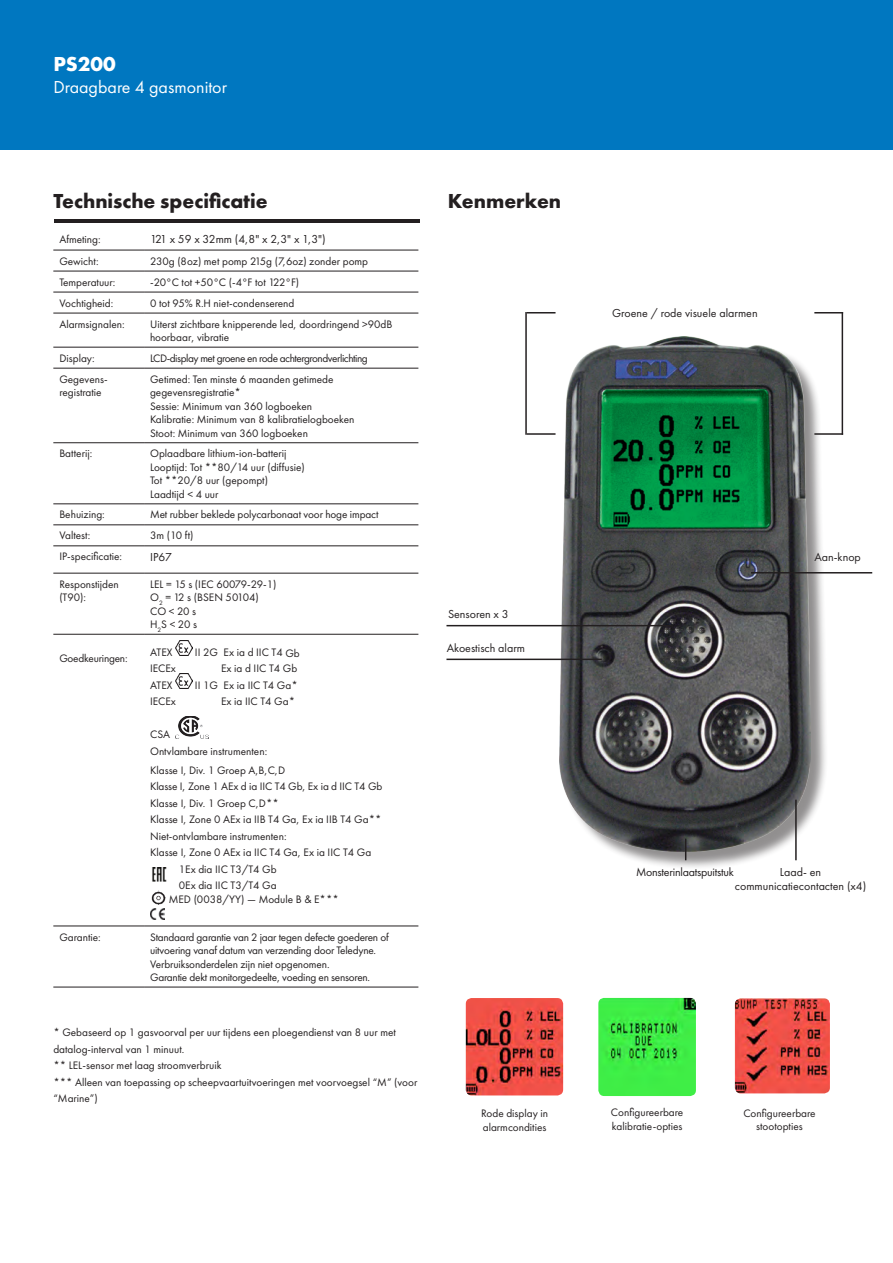
<style>
.page{position:relative;width:893px;height:1263px;background:#fff}
.page>*{position:absolute;margin:0;border:0;box-sizing:border-box;transform-origin:0 0}
.P2_Header{font:700 21px "Futura PT";color:#231f20}
.P2_Header-2{font:700 21px "Futura PT";color:#fff}
.P2_Sub_Header{font:18px "Futura PT";color:#fff}
.t1{font:12px/14.4px "Futura PT";color:#231f20;text-align:center}
.t2{font:12px "Futura PT";letter-spacing:-.025em;color:#231f20}
.t3{font:12px "Futura PT";letter-spacing:-.02em;color:#231f20}
.t4{font:11.25px/13.5px "Futura PT";color:#231f20}
.t5{font:11.25px/13.5px "Futura PT";letter-spacing:-.02em;color:#231f20}
.t6{font:11.25px "Futura PT";letter-spacing:-.04em;color:#231f20}
</style>
<div class="page">
<div style="left:0;top:0;width:893px;height:150px;background:#0077c0"></div>
<div style="left:562px;top:338px;width:267px;height:532px;background:#231f20;opacity:.5"></div>
<img style="left:560px;top:336px;width:250px;height:516px">
<svg style="left:527px;top:312px;width:29px;height:1px"></svg>
<svg style="left:814px;top:312px;width:28px;height:1px"></svg>
<hr style="left:842px;top:312px;width:1px;height:123px;background:#231f20">
<hr style="left:525px;top:312px;width:2px;height:123px;background:#231f20">
<hr style="left:527px;top:433px;width:29px;height:2px;background:#231f20">
<hr style="left:814px;top:433px;width:29px;height:2px;background:#231f20">
<hr style="left:751px;top:572px;width:121px;height:1px;background:#231f20">
<img style="left:598px;top:998px;width:98px;height:98px">
<img style="left:466px;top:998px;width:97px;height:97px">
<img style="left:735px;top:998px;width:95px;height:95px">
<hr style="left:446px;top:659px;width:156px;height:1px;background:#231f20">
<hr style="left:446px;top:625px;width:225px;height:1px;background:#231f20">
<svg style="left:685px;top:839px;width:1px;height:21px"></svg>
<hr style="left:795px;top:800px;width:2px;height:60px;background:#231f20">
<hr style="left:53px;top:250px;width:91px;height:1px;background:#231f20">
<hr style="left:144px;top:250px;width:274px;height:1px;background:#231f20">
<hr style="left:53px;top:271px;width:91px;height:1px;background:#231f20">
<hr style="left:144px;top:271px;width:274px;height:1px;background:#231f20">
<hr style="left:53px;top:292px;width:91px;height:1px;background:#231f20">
<hr style="left:144px;top:292px;width:274px;height:1px;background:#231f20">
<hr style="left:53px;top:313px;width:91px;height:1px;background:#231f20">
<hr style="left:144px;top:313px;width:274px;height:1px;background:#231f20">
<hr style="left:53px;top:347px;width:91px;height:1px;background:#231f20">
<hr style="left:144px;top:347px;width:274px;height:1px;background:#231f20">
<hr style="left:53px;top:368px;width:91px;height:1px;background:#231f20">
<hr style="left:144px;top:368px;width:274px;height:1px;background:#231f20">
<hr style="left:53px;top:442px;width:91px;height:1px;background:#231f20">
<hr style="left:144px;top:442px;width:274px;height:1px;background:#231f20">
<hr style="left:53px;top:503px;width:91px;height:1px;background:#231f20">
<hr style="left:144px;top:503px;width:274px;height:1px;background:#231f20">
<hr style="left:53px;top:524px;width:91px;height:1px;background:#231f20">
<hr style="left:144px;top:524px;width:274px;height:1px;background:#231f20">
<hr style="left:53px;top:545px;width:91px;height:1px;background:#231f20">
<hr style="left:144px;top:545px;width:274px;height:1px;background:#231f20">
<hr style="left:53px;top:573px;width:91px;height:1px;background:#231f20">
<hr style="left:144px;top:573px;width:274px;height:1px;background:#231f20">
<hr style="left:53px;top:634px;width:91px;height:1px;background:#231f20">
<hr style="left:144px;top:634px;width:274px;height:1px;background:#231f20">
<hr style="left:53px;top:925px;width:91px;height:1px;background:#231f20">
<hr style="left:144px;top:925px;width:274px;height:1px;background:#231f20">
<hr style="left:53px;top:987px;width:91px;height:1px;background:#231f20">
<hr style="left:144px;top:987px;width:274px;height:1px;background:#231f20">
<img style="left:175px;top:640px;width:17px;height:16px">
<img style="left:175px;top:673px;width:17px;height:16px">
<div style="left:176px;top:716px;width:33px;height:22px;background:#fff;opacity:.75"></div>
<img style="left:152px;top:867px;width:15px;height:15px">
<img style="left:151px;top:890px;width:15px;height:15px">
<img style="left:150px;top:909px;width:15px;height:11px">
<hr style="left:54px;top:219px;width:365px;height:3px;background:#231f20">
<p class="P2_Header-2" style="left:53px;top:50px;width:64px">PS200</p>
<p class="P2_Sub_Header" style="left:53px;top:76px;width:175px">Draagbare 4 gasmonitor</p>
<p class="P2_Header" style="left:53px;top:187px;width:216px">Technische specificatie</p>
<p class="P2_Header" style="left:448px;top:187px;width:115px">Kenmerken</p>
<p class="t4" style="left:59px;top:232px;width:43px">Afmeting:</p>
<p class="t2" style="left:150px;top:232px;width:177px">121 x 59 x 32mm (4,8" x 2,3" x 1,3")</p>
<p class="t4" style="left:59px;top:254px;width:41px">Gewicht:</p>
<p class="t4" style="left:150px;top:254px;width:220px">230g (8oz) met pomp 215g (7,6oz) zonder pomp</p>
<p class="t4" style="left:59px;top:275px;width:58px">Temperatuur:</p>
<p class="t4" style="left:150px;top:275px;width:151px">-20°C tot +50°C (-4°F tot 122°F)</p>
<p class="t4" style="left:59px;top:296px;width:56px">Vochtigheid:</p>
<p class="t4" style="left:150px;top:296px;width:146px">0 tot 95% R.H niet-condenserend</p>
<p class="t4" style="left:59px;top:317px;width:67px">Alarmsignalen:</p>
<p class="t4" style="left:150px;top:317px;width:244px">Uiterst zichtbare knipperende led, doordringend &gt;90dB hoorbaar, vibratie</p>
<p class="t4" style="left:59px;top:351px;width:37px">Display:</p>
<p class="t6" style="left:150px;top:351px;width:219px">LCD-display met groene en rode achtergrondverlichting</p>
<p class="t4" style="left:59px;top:372px;width:50px">Gegevens&shy;registratie</p>
<p class="t4" style="left:150px;top:372px;width:185px">Getimed: Ten minste 6 maanden getimede gegevensregistratie*</p>
<p class="t4" style="left:150px;top:399px;width:164px">Sessie: Minimum van 360 logboeken</p>
<p class="t4" style="left:150px;top:413px;width:206px">Kalibratie: Minimum van 8 kalibratielogboeken</p>
<p class="t4" style="left:150px;top:426px;width:159px">Stoot: Minimum van 360 logboeken</p>
<p class="t4" style="left:59px;top:447px;width:34px">Batterij:</p>
<p class="t4" style="left:150px;top:447px;width:138px">Oplaadbare lithium-ion-batterij</p>
<p class="t4" style="left:150px;top:460px;width:156px">Looptijd: Tot **80/14 uur (diffusie)</p>
<p class="t4" style="left:150px;top:474px;width:119px">Tot **20/8 uur (gepompt)</p>
<p class="t4" style="left:150px;top:487px;width:70px">Laadtijd &lt; 4 uur</p>
<p class="t4" style="left:59px;top:508px;width:47px">Behuizing:</p>
<p class="t4" style="left:150px;top:508px;width:230px">Met rubber beklede polycarbonaat voor hoge impact</p>
<p class="t4" style="left:59px;top:529px;width:33px">Valtest:</p>
<p class="t4" style="left:150px;top:529px;width:45px">3m (10 ft)</p>
<p class="t4" style="left:59px;top:550px;width:64px">IP-specificatie:</p>
<p class="t1" style="left:150px;top:550px;width:23px">IP67</p>
<p class="t4" style="left:59px;top:577px;width:61px">Responstijden (T90):</p>
<p class="t4" style="left:150px;top:577px;width:128px">LEL = 15 s (IEC 60079-29-1)</p>
<p class="t4" style="left:150px;top:591px;width:110px">O<sub>2</sub> = 12 s (BSEN 50104)</p>
<p class="t4" style="left:150px;top:604px;width:48px">CO &lt; 20 s</p>
<p class="t4" style="left:150px;top:618px;width:48px">H<sub>2</sub>S &lt; 20 s</p>
<p class="t1" style="left:448px;top:607px;width:62px">Sensoren x 3</p>
<p class="t1" style="left:447px;top:641px;width:80px">Akoestisch alarm</p>
<p class="t4" style="left:150px;top:645px;width:24px">ATEX</p>
<p class="t4" style="left:195px;top:645px;width:106px">II 2G Ex ia d IIC T4 Gb</p>
<p class="t4" style="left:150px;top:662px;width:27px">IECEx</p>
<p class="t4" style="left:221px;top:662px;width:78px">Ex ia d IIC T4 Gb</p>
<p class="t4" style="left:150px;top:678px;width:24px">ATEX</p>
<p class="t4" style="left:195px;top:678px;width:104px">II 1G Ex ia IIC T4 Ga*</p>
<p class="t4" style="left:150px;top:695px;width:27px">IECEx</p>
<p class="t4" style="left:221px;top:695px;width:76px">Ex ia IIC T4 Ga*</p>
<p class="t4" style="left:150px;top:728px;width:22px">CSA</p>
<p class="t4" style="left:150px;top:744px;width:119px">Ontvlambare instrumenten:</p>
<p class="t4" style="left:150px;top:763px;width:137px">Klasse I, Div. 1 Groep A,B,C,D</p>
<p class="t4" style="left:150px;top:780px;width:234px">Klasse I, Zone 1 AEx d ia IIC T4 Gb, Ex ia d IIC T4 Gb</p>
<p class="t4" style="left:150px;top:796px;width:130px">Klasse I, Div. 1 Groep C,D**</p>
<p class="t4" style="left:150px;top:813px;width:233px">Klasse I, Zone 0 AEx ia IIB T4 Ga, Ex ia IIB T4 Ga**</p>
<p class="t4" style="left:150px;top:829px;width:138px">Niet-ontvlambare instrumenten:</p>
<p class="t4" style="left:179px;top:844px;width:194px;line-height:16.5px;text-indent:-29px">Klasse I, Zone 0 AEx ia IIC T4 Ga, Ex ia IIC T4 Ga<br>1Ex dia IIC Т3/T4 Gb<br>0Ex dia IIC Т3/T4 Ga</p>
<p class="t4" style="left:169px;top:893px;width:171px">MED (0038/YY) — Module B &amp; E***</p>
<p class="t5" style="left:59px;top:652px;width:70px">Goedkeuringen:</p>
<p class="t4" style="left:59px;top:930px;width:43px">Garantie:</p>
<p class="t5" style="left:150px;top:930px;width:240px">Standaard garantie van 2 jaar tegen defecte goederen of uitvoering vanaf datum van verzending door Teledyne.</p>
<p class="t4" style="left:150px;top:957px;width:181px">Verbruiksonderdelen zijn niet opgenomen.</p>
<p class="t5" style="left:150px;top:970px;width:222px">Garantie dekt monitorgedeelte, voeding en sensoren.</p>
<p class="t4" style="left:53px;top:1024px;width:344px;line-height:16.5px">* Gebaseerd op 1 gasvoorval per uur tijdens een ploegendienst van 8 uur met datalog-interval van 1 minuut.</p>
<p class="t4" style="left:53px;top:1059px;width:170px">** LEL-sensor met laag stroomverbruik</p>
<p class="t4" style="left:53px;top:1074px;width:366px;line-height:16.5px">*** Alleen van toepassing op scheepvaartuitvoeringen met voorvoegsel “M” (voor “Marine”)</p>
<p class="t1" style="left:612px;top:306px;width:147px">Groene / rode visuele alarmen</p>
<p class="t1" style="left:814px;top:549px;width:48px">Aan-knop</p>
<p class="t3" style="left:636px;top:864px;width:99px">Monsterinlaatspuitstuk</p>
<p class="t1" style="left:735px;top:864px;width:133px">Laad- en communicatiecontacten (x4)</p>
<p class="t4" style="left:611px;top:1106px;width:74px">Configureerbare kalibratie-opties</p>
<p class="t4" style="left:481px;top:1106px;width:69px">Rode display in alarmcondities</p>
<p class="t4" style="left:743px;top:1106px;width:74px;text-align:center">Configureerbare stootopties</p>
</div>
